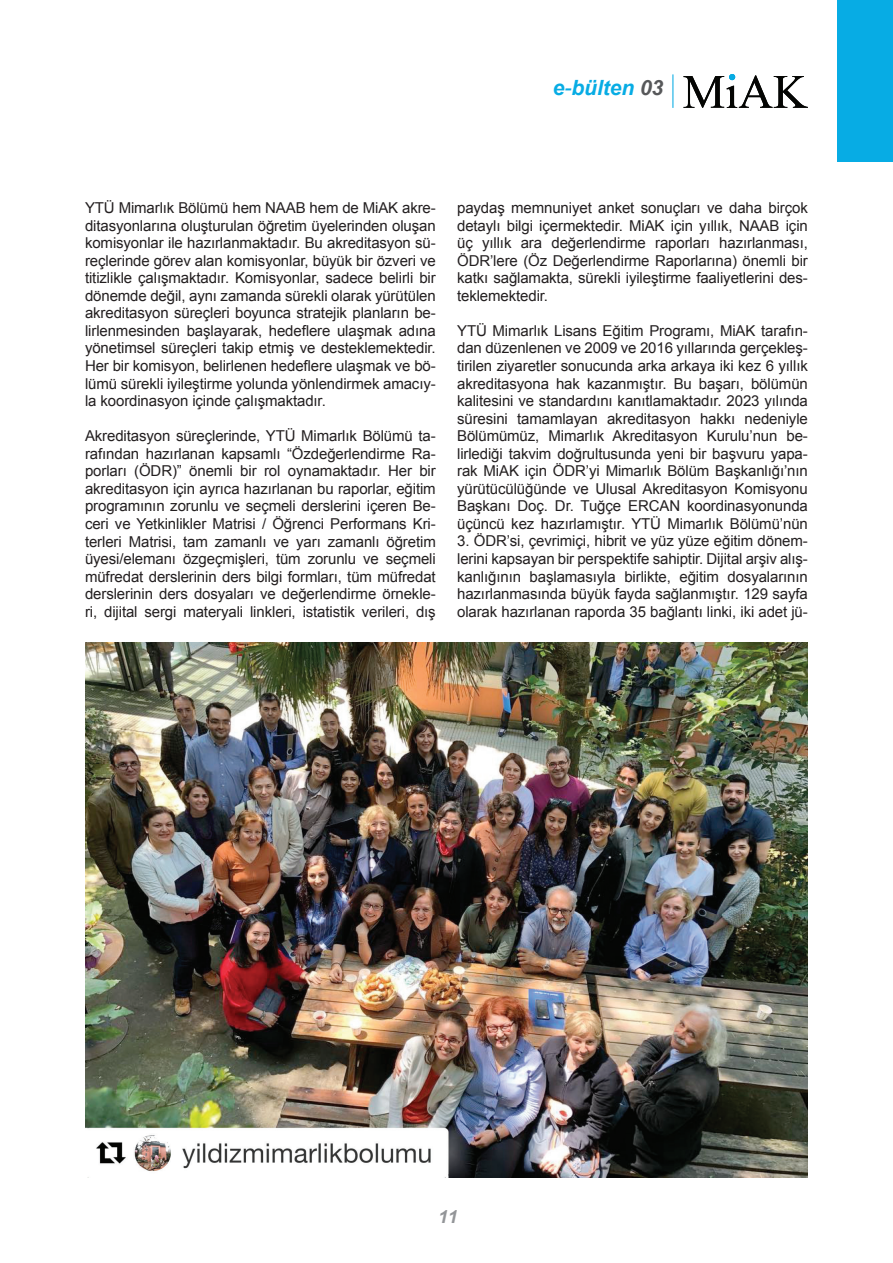
<style>
.page{position:relative;width:893px;height:1263px;background:#fff}
.page>*{position:absolute;margin:0;border:0;box-sizing:border-box;transform-origin:0 0}
.t1{font:italic 700 21px "Arial";color:#07ace4}
.t2{font:italic 700 18px "Arial";color:#939598}
.t3{font:15px/17.5px "Arial";letter-spacing:-.01em;color:#231f20;text-align:justify}
.s1{font-weight:400}
.s2{color:#57585a}
</style>
<div class="page">
<svg style="left:683px;top:74px;width:125px;height:34px"></svg>
<div style="left:838px;top:0;width:55px;height:162px;background:#07ace4"></div>
<hr style="left:672px;top:74px;width:1px;height:34px;background:#07ace4">
<img style="left:85px;top:642px;width:723px;height:536px">
<h1 class="t1" style="left:553px;top:74px;width:112px">e<span class="s1">-</span>bülten <span class="s2">03</span></h1>
<p class="t3" style="left:85px;top:199px;width:352px">YTÜ Mimarlık Bölümü hem NAAB hem de MiAK akre&shy;ditasyonlarına oluşturulan öğretim üyelerinden oluşan komisyonlar ile hazırlanmaktadır. Bu akreditasyon sü&shy;reçlerinde görev alan komisyonlar, büyük bir özveri ve titizlikle çalışmaktadır. Komisyonlar, sadece belirli bir dönemde değil, aynı zamanda sürekli olarak yürütülen akreditasyon süreçleri boyunca stratejik planların be&shy;lirlenmesinden başlayarak, hedeflere ulaşmak adına yönetimsel süreçleri takip etmiş ve desteklemektedir.<br>Her bir komisyon, belirlenen hedeflere ulaşmak ve bö&shy;lümü sürekli iyileştirme yolunda yönlendirmek amacıy&shy;la koordinasyon içinde çalışmaktadır.</p>
<p class="t3" style="left:85px;top:427px;width:352px">Akreditasyon süreçlerinde, YTÜ Mimarlık Bölümü ta&shy;rafından hazırlanan kapsamlı “Özdeğerlendirme Ra&shy;porları (ÖDR)” önemli bir rol oynamaktadır. Her bir akreditasyon için ayrıca hazırlanan bu raporlar, eğitim programının zorunlu ve seçmeli derslerini içeren Be&shy;ceri ve Yetkinlikler Matrisi / Öğrenci Performans Kri&shy;terleri Matrisi, tam zamanlı ve yarı zamanlı öğretim üyesi/elemanı özgeçmişleri, tüm zorunlu ve seçmeli müfredat derslerinin ders bilgi formları, tüm müfredat derslerinin ders dosyaları ve değerlendirme örnekle&shy;ri, dijital sergi materyali linkleri, istatistik verileri, dış</p>
<p class="t3" style="left:457px;top:199px;width:352px">paydaş memnuniyet anket sonuçları ve daha birçok detaylı bilgi içermektedir. MiAK için yıllık, NAAB için üç yıllık ara değerlendirme raporları hazırlanması, ÖDR’lere (Öz Değerlendirme Raporlarına) önemli bir katkı sağlamakta, sürekli iyileştirme faaliyetlerini des&shy;teklemektedir.</p>
<p class="t3" style="left:457px;top:322px;width:352px">YTÜ Mimarlık Lisans Eğitim Programı, MiAK tarafın&shy;dan düzenlenen ve 2009 ve 2016 yıllarında gerçekleş&shy;tirilen ziyaretler sonucunda arka arkaya iki kez 6 yıllık akreditasyona hak kazanmıştır. Bu başarı, bölümün kalitesini ve standardını kanıtlamaktadır. 2023 yılında süresini tamamlayan akreditasyon hakkı nedeniyle Bölümümüz, Mimarlık Akreditasyon Kurulu’nun be&shy;lirlediği takvim doğrultusunda yeni bir başvuru yapa&shy;rak MiAK için ÖDR’yi Mimarlık Bölüm Başkanlığı’nın yürütücülüğünde ve Ulusal Akreditasyon Komisyonu Başkanı Doç. Dr. Tuğçe ERCAN koordinasyonunda üçüncü kez hazırlamıştır. YTÜ Mimarlık Bölümü’nün</p>
<p class="t3" style="left:457px;top:533px;width:352px">3. ÖDR’si, çevrimiçi, hibrit ve yüz yüze eğitim dönem&shy;lerini kapsayan bir perspektife sahiptir. Dijital arşiv alış&shy;kanlığının başlamasıyla birlikte, eğitim dosyalarının hazırlanmasında büyük fayda sağlanmıştır. 129 sayfa olarak hazırlanan raporda 35 bağlantı linki, iki adet jü-</p>
<p class="t2" style="left:438px;top:1204px;width:21px">11</p>
</div>
